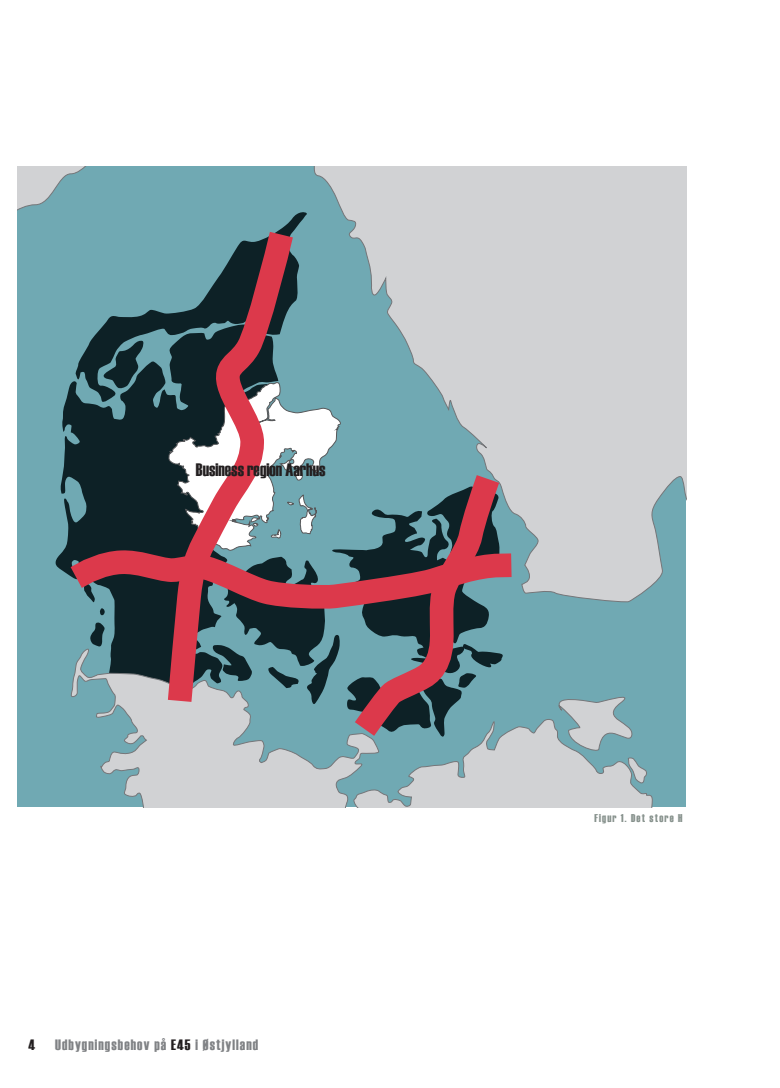
<style>
.page{position:relative;width:780px;height:1088px;background:#fff}
.page>*{position:absolute;margin:0;border:0;box-sizing:border-box;transform-origin:0 0}
.t1{font:18px "Haettenschweiler";color:#231f20}
.t2{font:15px "Haettenschweiler";letter-spacing:.075em;color:#808285}
.t3{font:15px "Haettenschweiler";color:#231f20}
.t4{font:11.25px "Haettenschweiler";letter-spacing:.105em;color:#85908b}
.s1{color:#231f20}
</style>
<div class="page">
<div style="left:18px;top:167px;width:668px;height:640px;background:#70a9b3"></div>
<svg style="left:105px;top:309px;width:52px;height:14px"></svg>
<svg style="left:55px;top:323px;width:102px;height:326px;fill:#0d2126"></svg>
<svg style="left:83px;top:625px;width:23px;height:23px"></svg>
<svg style="left:302px;top:625px;width:23px;height:24px"></svg>
<svg style="left:70px;top:649px;width:583px;height:158px"></svg>
<svg style="left:548px;top:689px;width:99px;height:94px"></svg>
<svg style="left:18px;top:167px;width:67px;height:43px;fill:#d1d2d4"></svg>
<svg style="left:289px;top:167px;width:397px;height:436px"></svg>
<svg style="left:302px;top:381px;width:39px;height:156px"></svg>
<svg style="left:157px;top:222px;width:145px;height:491px"></svg>
<svg style="left:63px;top:537px;width:460px;height:88px"></svg>
<svg style="left:348px;top:466px;width:159px;height:277px"></svg>
<p class="t1" style="left:196px;top:458px;width:131px">Business region Aarhus</p>
<p class="t3" style="left:28px;top:1034px;width:8px">4</p>
<p class="t2" style="left:55px;top:1034px;width:205px">Udbygningsbehov på <span class="s1">E45</span> i Østjylland</p>
<p class="t4" style="left:594px;top:810px;width:90px">Figur 1. Det store H</p>
</div>
